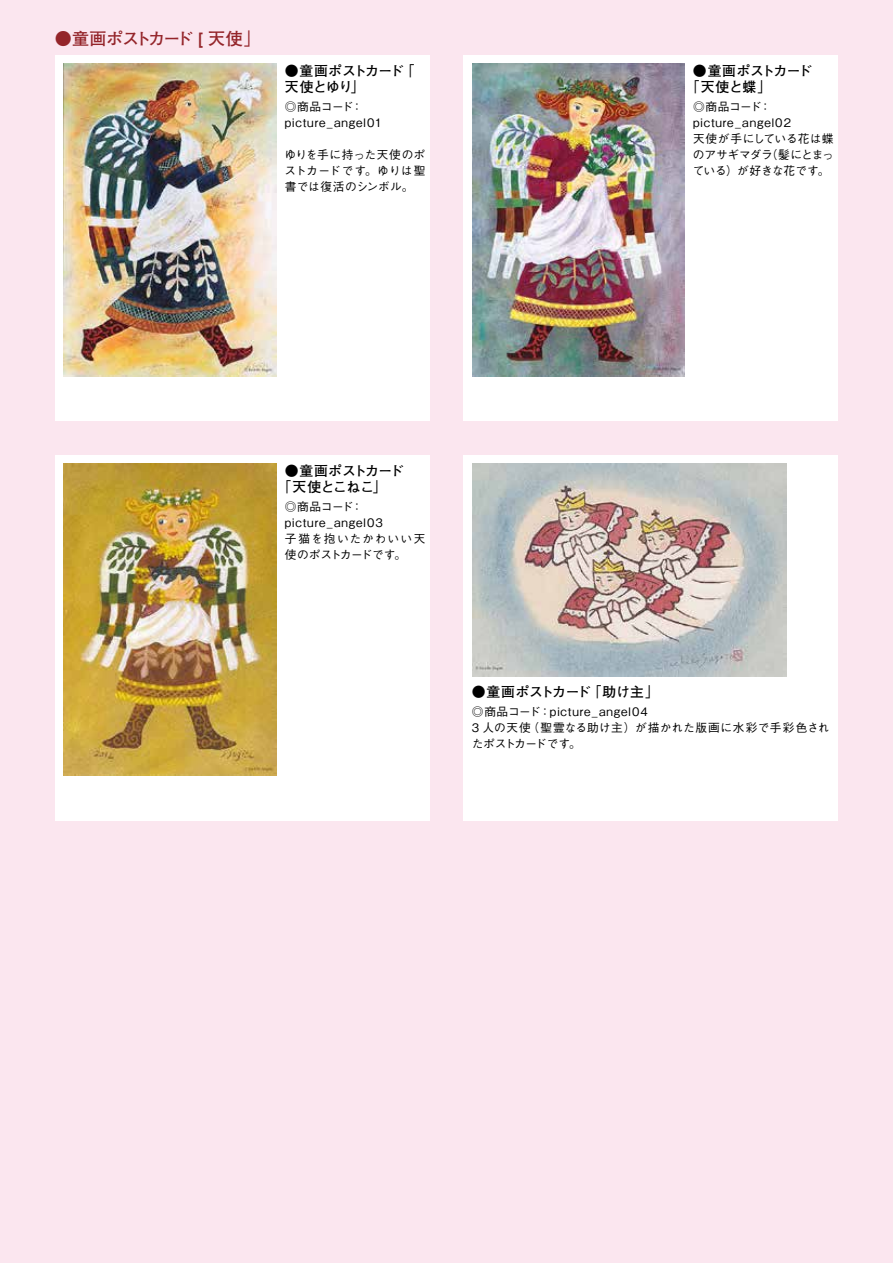
<style>
.page{position:relative;width:893px;height:1263px;background:#fbe6ef}
.page>*{position:absolute;margin:0;border:0;box-sizing:border-box;transform-origin:0 0}
.t1{font:700 16.95px "Futo Go B101 Pro";letter-spacing:-.08em;color:#94252a}
.t2{font:700 13.8px/15.9px "Futo Go B101 Pro";letter-spacing:-.03em;color:#000}
.t3{font:700 13.8px "Futo Go B101 Pro";letter-spacing:-.01em;color:#000}
.t4{font:500 11.7px/15.9px "Gothic BBB Pro";letter-spacing:.045em;color:#000}
.t5{font:500 11.7px/15.9px "Gothic BBB Pro";letter-spacing:.01em;color:#000}
.t6{font:500 11.7px/15.9px "Gothic BBB Pro";letter-spacing:.065em;color:#000}
</style>
<div class="page">
<div style="left:463px;top:455px;width:375px;height:366px;background:#fff"></div>
<div style="left:55px;top:55px;width:374px;height:366px;background:#fff"></div>
<div style="left:55px;top:455px;width:374px;height:366px;background:#fff"></div>
<div style="left:463px;top:55px;width:375px;height:366px;background:#fff"></div>
<img style="left:472px;top:463px;width:314px;height:213px">
<img style="left:64px;top:64px;width:212px;height:312px">
<img style="left:64px;top:463px;width:212px;height:313px">
<img style="left:472px;top:64px;width:213px;height:312px">
<h1 class="t1" style="left:55px;top:25px;width:207px">●童画ポストカード [ 天使」</h1>
<p class="t2" style="left:285px;top:61px;width:131px">●童画ポストカード「天使とゆり」</p>
<p class="t4" style="left:285px;top:97px;width:99px">◎商品コード：picture_angel01</p>
<p class="t4" style="left:285px;top:145px;width:142px;text-align:justify">ゆりを手に持った天使のポストカードです。ゆりは聖書では復活のシンボル。</p>
<p class="t2" style="left:686px;top:61px;width:128px;text-indent:7px">●童画ポストカード「天使と蝶」</p>
<p class="t5" style="left:693px;top:97px;width:143px">◎商品コード：picture_angel02<br>天使が手にしている花は蝶のアサギマダラ（髪にとまっている）が好きな花です。</p>
<p class="t2" style="left:278px;top:461px;width:128px;text-indent:7px">●童画ポストカード「天使とこねこ」</p>
<p class="t6" style="left:285px;top:497px;width:142px">◎商品コード：picture_angel03<br>子猫を抱いたかわいい天使のポストカードです。</p>
<p class="t3" style="left:472px;top:680px;width:189px">●童画ポストカード「助け主」</p>
<p class="t4" style="left:472px;top:702px;width:359px">◎商品コード：picture_angel04<br>3 人の天使（聖霊なる助け主）が描かれた版画に水彩で手彩色されたポストカードです。</p>
</div>
